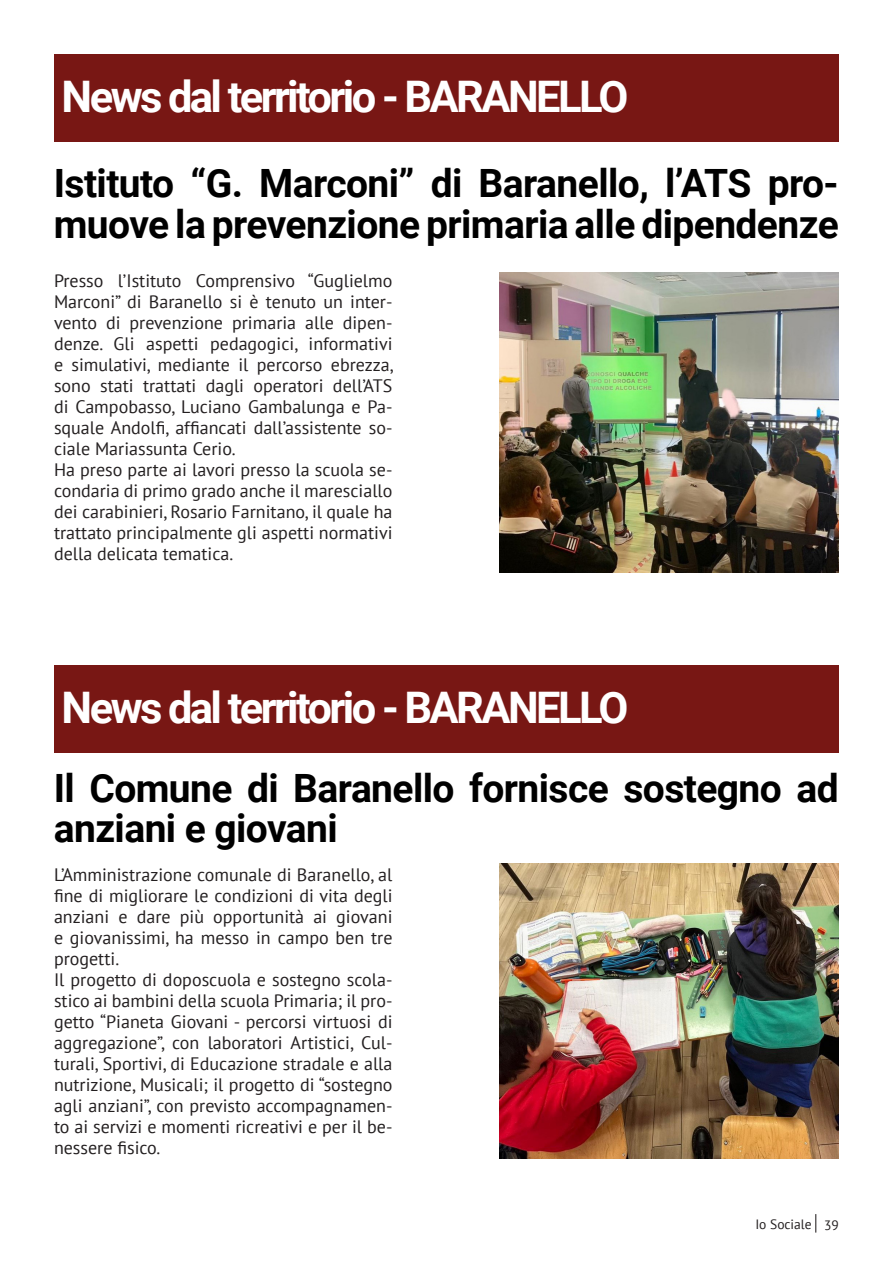
<style>
.page{position:relative;width:893px;height:1263px;background:#fff}
.page>*{position:absolute;margin:0;border:0;box-sizing:border-box;transform-origin:0 0}
.TITLE_3{font:700 43.5px "Roboto";letter-spacing:-.06em;color:#fff}
.TITLE_3-2{font:700 39px/40.5px "Roboto";letter-spacing:-.015em;color:#000}
.body_text{font:18px/21px "PT Sans";color:#231f20;text-align:justify}
.t1{font:13.5px "PT Sans";color:#231f20}
</style>
<div class="page">
<svg style="left:815px;top:1214px;width:1px;height:18px"></svg>
<div style="left:54px;top:54px;width:785px;height:88px;background:#781714"></div>
<img style="left:500px;top:273px;width:338px;height:299px">
<img style="left:500px;top:863px;width:339px;height:296px">
<div style="left:54px;top:665px;width:785px;height:88px;background:#781714"></div>
<p class="TITLE_3" style="left:62px;top:66px;width:568px">News dal territorio - BARANELLO</p>
<p class="TITLE_3-2" style="left:54px;top:161px;width:786px">Istituto “G. Marconi” di Baranello, l’ATS pro&shy;muove la prevenzione primaria alle dipendenze</p>
<p class="body_text" style="left:54px;top:269px;width:341px">Presso l’Istituto Comprensivo “Guglielmo Marconi” di Baranello si è tenuto un inter&shy;vento di prevenzione primaria alle dipen&shy;denze. Gli aspetti pedagogici, informativi e simulativi, mediante il percorso ebrezza, sono stati trattati dagli operatori dell’ATS di Campobasso, Luciano Gambalunga e Pa&shy;squale Andolfi, affiancati dall’assistente so&shy;ciale Mariassunta Cerio.</p>
<p class="body_text" style="left:54px;top:458px;width:340px">Ha preso parte ai lavori presso la scuola se&shy;condaria di primo grado anche il maresciallo dei carabinieri, Rosario Farnitano, il quale ha trattato principalmente gli aspetti normativi della delicata tematica.</p>
<p class="TITLE_3" style="left:62px;top:677px;width:568px">News dal territorio - BARANELLO</p>
<p class="TITLE_3-2" style="left:54px;top:766px;width:786px">Il Comune di Baranello fornisce sostegno ad anziani e giovani</p>
<p class="body_text" style="left:54px;top:864px;width:340px">L’Amministrazione comunale di Baranello, al fine di migliorare le condizioni di vita degli anziani e dare più opportunità ai giovani e giovanissimi, ha messo in campo ben tre progetti.</p>
<p class="body_text" style="left:54px;top:969px;width:340px">Il progetto di doposcuola e sostegno scola&shy;stico ai bambini della scuola Primaria; il pro&shy;getto “Pianeta Giovani - percorsi virtuosi di aggregazione”, con laboratori Artistici, Cul&shy;turali, Sportivi, di Educazione stradale e alla nutrizione, Musicali; il progetto di “sostegno agli anziani”, con previsto accompagnamen&shy;to ai servizi e momenti ricreativi e per il be&shy;nessere fisico.</p>
<p class="t1" style="left:755px;top:1215px;width:85px">Io Sociale 39</p>
</div>
